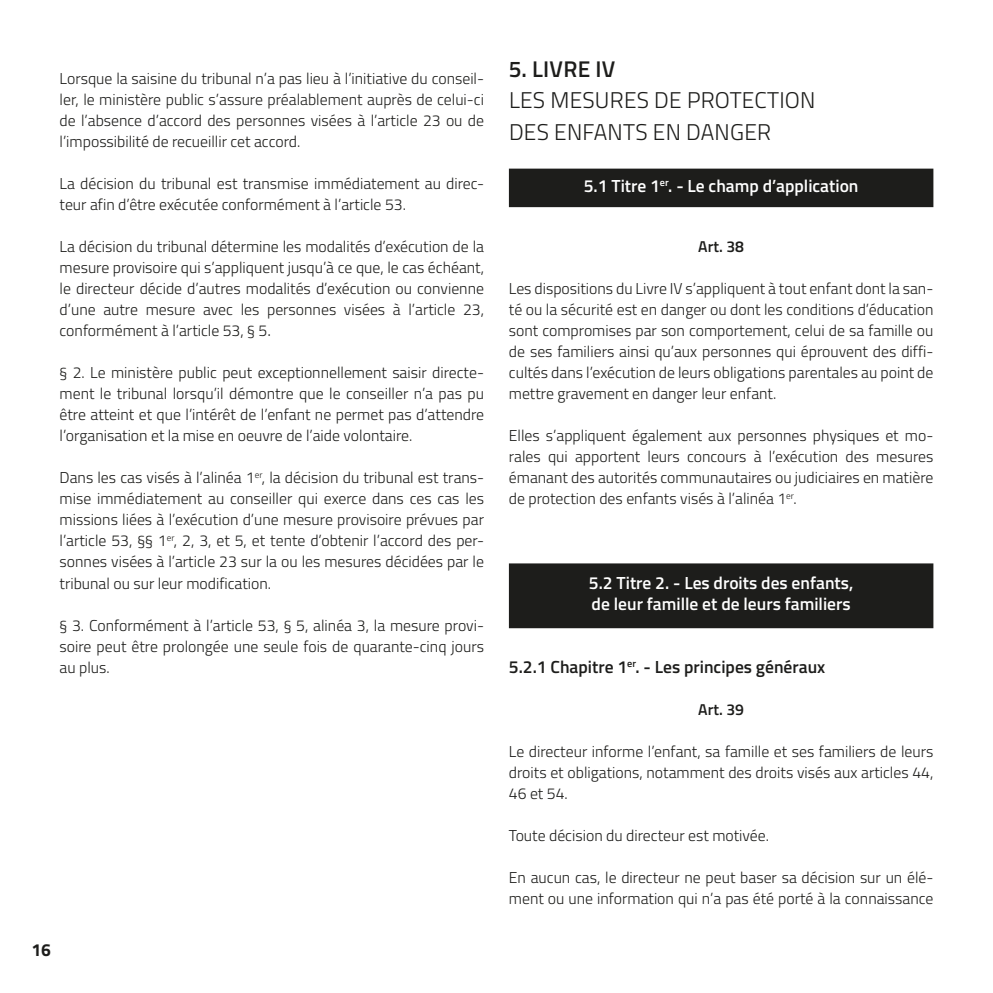
<style>
.page{position:relative;width:993px;height:993px;background:#fff}
.page>*{position:absolute;margin:0;border:0;box-sizing:border-box;transform-origin:0 0}
.t1{font:300 22.75px "Titillium";letter-spacing:.01em;color:#1d1d1b}
.t2{font:600 22.75px "Titillium";letter-spacing:.01em;color:#1d1d1b}
.filet_en_2lignes{font:600 17.5px/21px "Titillium";color:#fff}
.t3{font:600 17.5px "Titillium";color:#1d1d1b}
.filet{font:600 17.5px "Titillium";color:#fff}
.t4{font:17.5px "Titillium Bold Upright";color:#1d1d1b}
.t5{font:300 15.75px/21px "Titillium";color:#1d1d1b;text-align:justify}
.t6{font:600 15.75px "Titillium";color:#1d1d1b}
.s1{font-size:17.5px}
</style>
<div class="page">
<div style="left:508px;top:168px;width:425px;height:39px;background:#1d1d1b"></div>
<div style="left:508px;top:563px;width:425px;height:65px;background:#1d1d1b"></div>
<p class="t5" style="left:60px;top:67px;width:426px">Lorsque la saisine du tribunal n’a pas lieu à l’initiative du conseil&shy;ler, le ministère public s’assure préalablement auprès de celui-ci de l’absence d’accord des personnes visées à l’article 23 ou de l’impossibilité de recueillir cet accord.</p>
<p class="t5" style="left:60px;top:172px;width:426px">La décision du tribunal est transmise immédiatement au direc&shy;teur afin d’être exécutée conformément à l’article 53.</p>
<p class="t5" style="left:60px;top:235px;width:426px">La décision du tribunal détermine les modalités d’exécution de la mesure provisoire qui s’appliquent jusqu’à ce que, le cas échéant, le directeur décide d’autres modalités d’exécution ou convienne d’une autre mesure avec les personnes visées à l’article 23, conformément à l’article 53, § 5<span class="s1">.</span></p>
<p class="t5" style="left:60px;top:361px;width:426px">§ 2. Le ministère public peut exceptionnellement saisir directe&shy;ment le tribunal lorsqu’il démontre que le conseiller n’a pas pu être atteint et que l’intérêt de l’enfant ne permet pas d’attendre l’organisation et la mise en oeuvre de l’aide volontaire.</p>
<p class="t5" style="left:60px;top:466px;width:426px">Dans les cas visés à l’alinéa 1<sup>er</sup>, la décision du tribunal est trans&shy;mise immédiatement au conseiller qui exerce dans ces cas les missions liées à l’exécution d’une mesure provisoire prévues par l’article 53, §§ 1<sup>er</sup>, 2, 3, et 5, et tente d’obtenir l’accord des per&shy;sonnes visées à l’article 23 sur la ou les mesures décidées par le tribunal ou sur leur modification.</p>
<p class="t5" style="left:60px;top:613px;width:426px">§ 3. Conformément à l’article 53, § 5, alinéa 3, la mesure provi&shy;soire peut être prolongée une seule fois de quarante-cinq jours au plus.</p>
<p class="t4" style="left:31px;top:935px;width:21px">16</p>
<p class="t2" style="left:508px;top:52px;width:108px">5. LIVRE IV</p>
<p class="t1" style="left:509px;top:84px;width:308px">LES MESURES DE PROTECTION</p>
<p class="t1" style="left:509px;top:115px;width:263px">DES ENFANTS EN DANGER</p>
<p class="filet" style="left:583px;top:173px;width:276px">5.1 Titre 1<sup>er</sup>. - Le champ d’application</p>
<p class="t6" style="left:698px;top:235px;width:47px">Art. 38</p>
<p class="t5" style="left:508px;top:277px;width:426px">Les dispositions du Livre IV s’appliquent à tout enfant dont la san&shy;té ou la sécurité est en danger ou dont les conditions d’éducation sont compromises par son comportement, celui de sa famille ou de ses familiers ainsi qu’aux personnes qui éprouvent des diffi&shy;cultés dans l’exécution de leurs obligations parentales au point de mettre gravement en danger leur enfant.</p>
<p class="t5" style="left:508px;top:424px;width:426px">Elles s’appliquent également aux personnes physiques et mo&shy;rales qui apportent leurs concours à l’exécution des mesures émanant des autorités communautaires ou judiciaires en matière de protection des enfants visés à l’alinéa 1<sup>er</sup>.</p>
<p class="filet_en_2lignes" style="left:588px;top:570px;width:266px">5.2 Titre 2. - Les droits des enfants, de leur famille et de leurs familiers</p>
<p class="t3" style="left:508px;top:653px;width:318px">5.2.1 Chapitre 1<sup>er</sup>. - Les principes généraux</p>
<p class="t6" style="left:698px;top:697px;width:47px">Art. 39</p>
<p class="t5" style="left:508px;top:739px;width:426px">Le directeur informe l’enfant, sa famille et ses familiers de leurs droits et obligations, notamment des droits visés aux articles 44, 46 et 54.</p>
<p class="t5" style="left:508px;top:823px;width:261px">Toute décision du directeur est motivée.</p>
<p class="t5" style="left:508px;top:865px;width:426px">En aucun cas, le directeur ne peut baser sa décision sur un élé&shy;ment ou une information qui n’a pas été porté à la connaissance</p>
</div>
